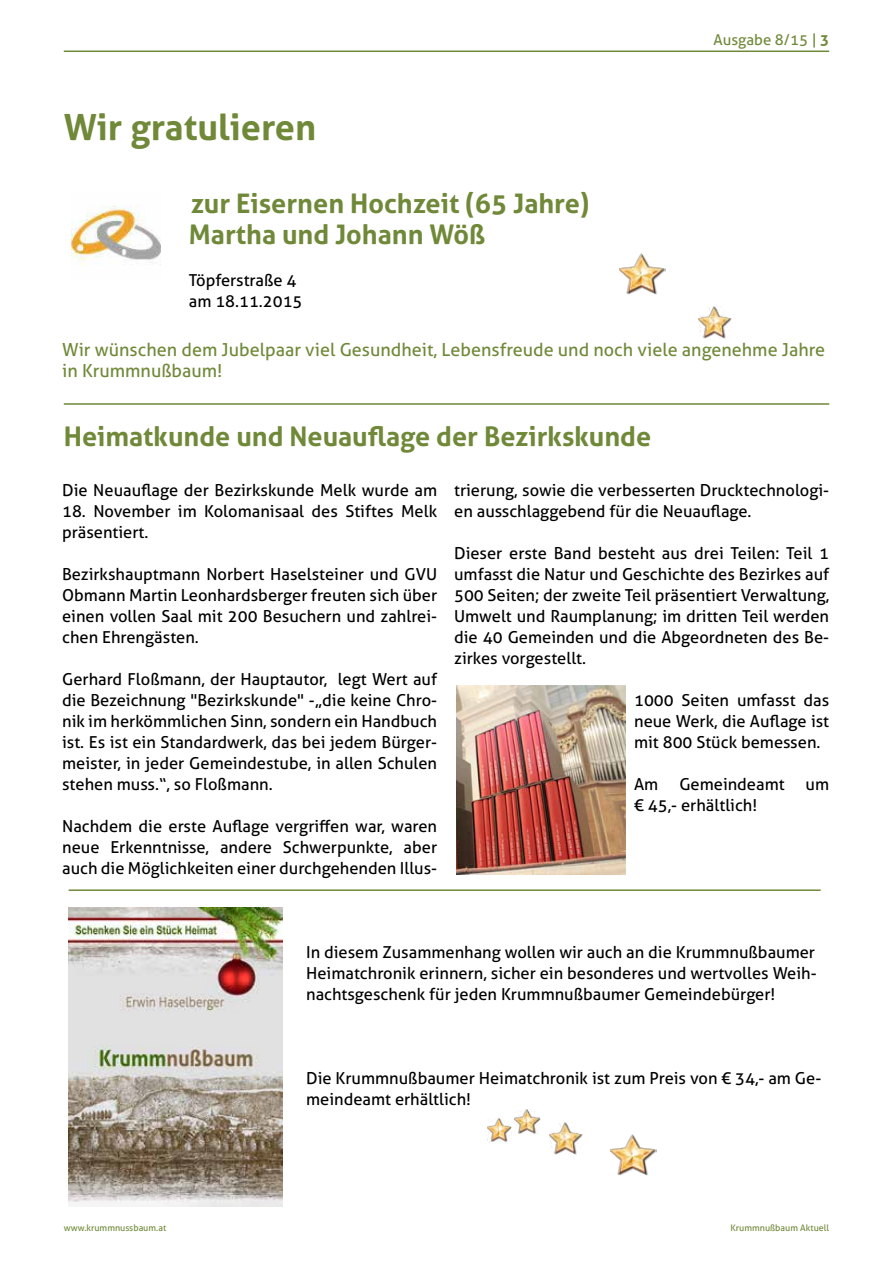
<style>
.page{position:relative;width:893px;height:1263px;background:#fff}
.page>*{position:absolute;margin:0;border:0;box-sizing:border-box;transform-origin:0 0}
.t1{font:700 36px "Aller";color:#708939}
.t2{font:700 27px/30.8px "Aller";color:#708939}
.t3{font:18px/21.6px "Aller";color:#708939}
.t4{font:16.5px/21px "Aller";color:#000;text-align:justify}
.t5{font:15px "Aller";color:#708939}
.t6{font:9px "Aller";color:#708939}
.s1{font-weight:700}
</style>
<div class="page">
<hr style="left:64px;top:51px;width:765px;height:1px;background:#708939">
<img style="left:620px;top:253px;width:45px;height:42px">
<img style="left:699px;top:307px;width:33px;height:32px">
<img style="left:72px;top:205px;width:89px;height:60px">
<img style="left:69px;top:908px;width:213px;height:298px">
<hr style="left:64px;top:403px;width:765px;height:2px;background:#708939">
<img style="left:456px;top:685px;width:170px;height:189px">
<hr style="left:69px;top:889px;width:752px;height:2px;background:#708939">
<img style="left:611px;top:1134px;width:46px;height:42px">
<img style="left:550px;top:1123px;width:33px;height:32px">
<img style="left:514px;top:1109px;width:27px;height:25px">
<img style="left:488px;top:1118px;width:24px;height:24px">
<h1 class="t1" style="left:64px;top:105px;width:254px">Wir gratulieren</h1>
<p class="t5" style="left:713px;top:31px;width:117px">Ausgabe 8/15 | <span class="s1">3</span></p>
<h2 class="t2" style="left:189px;top:188px;width:402px">zur Eisernen Hochzeit (65 Jahre)<br>Martha und Johann Wöß</h2>
<p class="t4" style="left:189px;top:270px;width:115px">Töpferstraße 4 am 18.11.2015</p>
<p class="t3" style="left:62px;top:338px;width:764px">Wir wünschen dem Jubelpaar viel Gesundheit, Lebensfreude und noch viele angenehme Jahre in Krummnußbaum!</p>
<h2 class="t2" style="left:64px;top:421px;width:589px">Heimatkunde und Neuauflage der Bezirkskunde</h2>
<p class="t4" style="left:62px;top:480px;width:376px">Die Neuauflage der Bezirkskunde Melk wurde am</p>
<p class="t4" style="left:62px;top:501px;width:376px">18. November im Kolomanisaal des Stiftes Melk präsentiert.</p>
<p class="t4" style="left:62px;top:564px;width:377px">Bezirkshauptmann Norbert Haselsteiner und GVU Obmann Martin Leonhardsberger freuten sich über einen vollen Saal mit 200 Besuchern und zahlrei&shy;chen Ehrengästen.</p>
<p class="t4" style="left:62px;top:669px;width:377px">Gerhard Floßmann, der Hauptautor, legt Wert auf die Bezeichnung "Bezirkskunde" -„die keine Chro&shy;nik im herkömmlichen Sinn, sondern ein Handbuch ist. Es ist ein Standardwerk, das bei jedem Bürger&shy;meister, in jeder Gemeindestube, in allen Schulen stehen muss.“, so Floßmann.</p>
<p class="t4" style="left:62px;top:816px;width:377px">Nachdem die erste Auflage vergriffen war, waren neue Erkenntnisse, andere Schwerpunkte, aber auch die Möglichkeiten einer durchgehenden Illus-</p>
<p class="t4" style="left:454px;top:480px;width:376px">trierung, sowie die verbesserten Drucktechnologi&shy;en ausschlaggebend für die Neuauflage.</p>
<p class="t4" style="left:454px;top:543px;width:377px">Dieser erste Band besteht aus drei Teilen: Teil 1 umfasst die Natur und Geschichte des Bezirkes auf 500 Seiten; der zweite Teil präsentiert Verwaltung, Umwelt und Raumplanung; im dritten Teil werden die 40 Gemeinden und die Abgeordneten des Be&shy;zirkes vorgestellt.</p>
<p class="t4" style="left:634px;top:690px;width:197px">1000 Seiten umfasst das neue Werk, die Auflage ist mit 800 Stück bemessen.</p>
<p class="t4" style="left:634px;top:774px;width:26px">Am</p>
<p class="t4" style="left:679px;top:774px;width:107px">Gemeindeamt</p>
<p class="t4" style="left:806px;top:774px;width:25px">um</p>
<p class="t4" style="left:634px;top:795px;width:125px">€ 45,- erhältlich!</p>
<p class="t4" style="left:306px;top:942px;width:512px">In diesem Zusammenhang wollen wir auch an die Krummnußbaumer Heimatchronik erinnern, sicher ein besonderes und wertvolles Weih&shy;nachtsgeschenk für jeden Krummnußbaumer Gemeindebürger!</p>
<p class="t4" style="left:306px;top:1068px;width:517px">Die Krummnußbaumer Heimatchronik ist zum Preis von € 34,- am Ge&shy;meindeamt erhältlich!</p>
<p class="t6" style="left:64px;top:1222px;width:104px">www.krummnussbaum.at</p>
<p class="t6" style="left:730px;top:1222px;width:100px">Krummnußbaum Aktuell</p>
</div>
